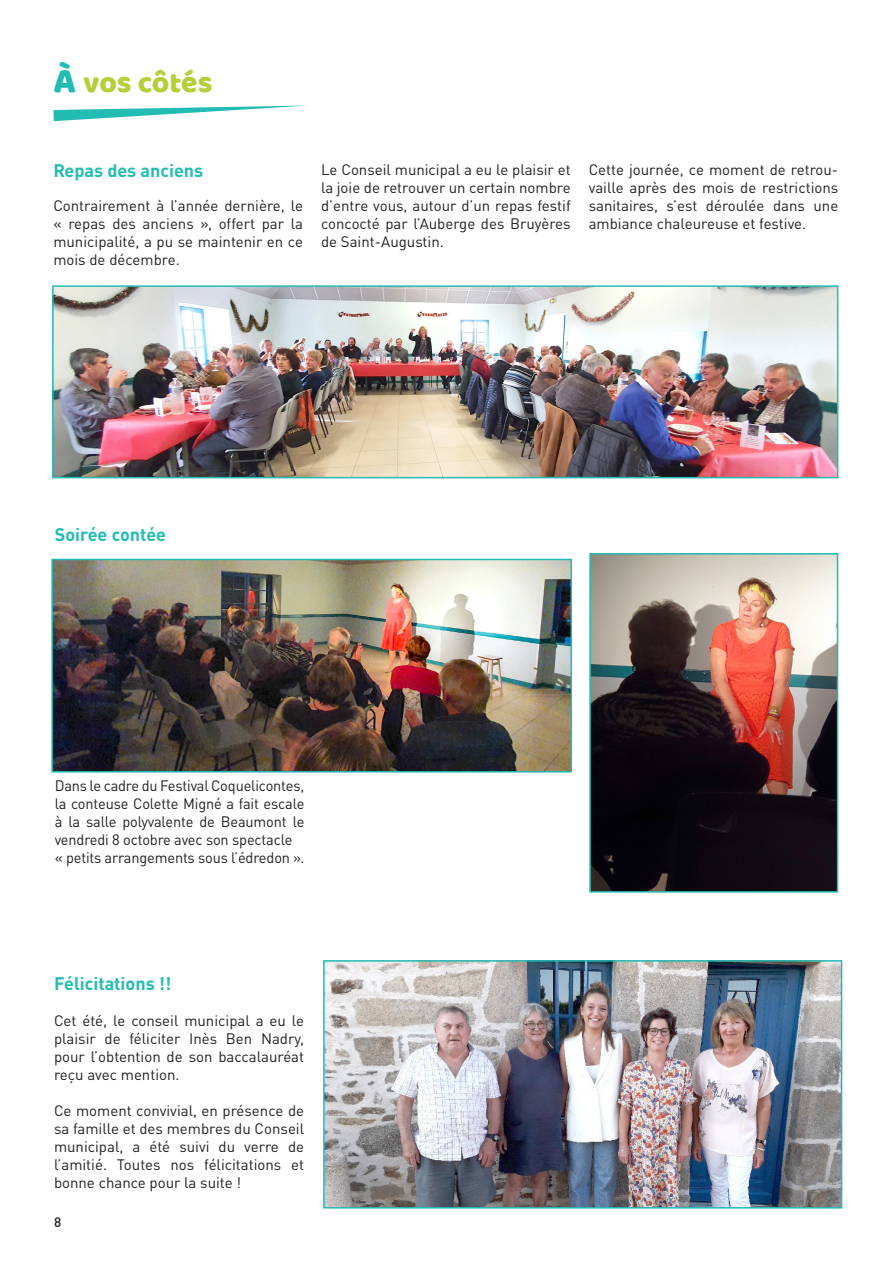
<style>
.page{position:relative;width:893px;height:1263px;background:#fff}
.page>*{position:absolute;margin:0;border:0;box-sizing:border-box;transform-origin:0 0}
.t1{font:30px "Baloo";color:#b3d038}
.t2{font:700 18px "DIN Pro";color:#22bcb3}
.t3{font:15px/18px "DIN Pro";color:#231f20;text-align:justify}
.t4{font:500 13.5px "DIN Pro";color:#231f20}
.s1{font-size:36px;color:#22bcb3}
</style>
<div class="page">
<svg style="left:54px;top:106px;width:246px;height:15px"></svg>
<img style="left:55px;top:288px;width:780px;height:187px">
<div style="left:52px;top:285px;width:786px;height:193px;border:2px solid #22bcb3"></div>
<img style="left:326px;top:963px;width:513px;height:242px">
<div style="left:323px;top:960px;width:519px;height:248px;border:2px solid #22bcb3"></div>
<img style="left:592px;top:556px;width:243px;height:334px">
<div style="left:589px;top:553px;width:249px;height:340px;border:2px solid #22bcb3"></div>
<img style="left:54px;top:562px;width:515px;height:207px">
<div style="left:51px;top:559px;width:521px;height:213px;border:2px solid #22bcb3"></div>
<p class="t1" style="left:53px;top:64px;width:161px"><span class="s1">À</span> vos côtés</p>
<p class="t2" style="left:53px;top:155px;width:151px">Repas des anciens</p>
<p class="t3" style="left:53px;top:195px;width:251px">Contrairement à l’année dernière, le « repas des anciens », offert par la municipalité, a pu se maintenir en ce mois de décembre.</p>
<p class="t3" style="left:321px;top:159px;width:251px">Le Conseil municipal a eu le plaisir et la joie de retrouver un certain nombre d’entre vous, autour d’un repas festif concocté par l’Auberge des Bruyères de Saint-Augustin.</p>
<p class="t3" style="left:589px;top:159px;width:251px">Cette journée, ce moment de retrou&shy;vaille après des mois de restrictions sanitaires, s’est déroulée dans une ambiance chaleureuse et festive.</p>
<p class="t2" style="left:55px;top:520px;width:113px">Soirée contée</p>
<p class="t3" style="left:55px;top:775px;width:251px">Dans le cadre du Festival Coquelicontes, la conteuse Colette Migné a fait escale à la salle polyvalente de Beaumont le vendredi 8 octobre avec son spectacle</p>
<p class="t3" style="left:55px;top:847px;width:251px">« petits arrangements sous l’édredon ».</p>
<p class="t2" style="left:54px;top:968px;width:119px">Félicitations !!</p>
<p class="t3" style="left:54px;top:1010px;width:252px">Cet été, le conseil municipal a eu le plaisir de féliciter Inès Ben Nadry, pour l’obtention de son baccalauréat reçu avec mention.</p>
<p class="t3" style="left:54px;top:1100px;width:252px">Ce moment convivial, en présence de sa famille et des membres du Conseil municipal, a été suivi du verre de l’amitié. Toutes nos félicitations et bonne chance pour la suite !</p>
<p class="t4" style="left:54px;top:1211px;width:9px">8</p>
</div>
